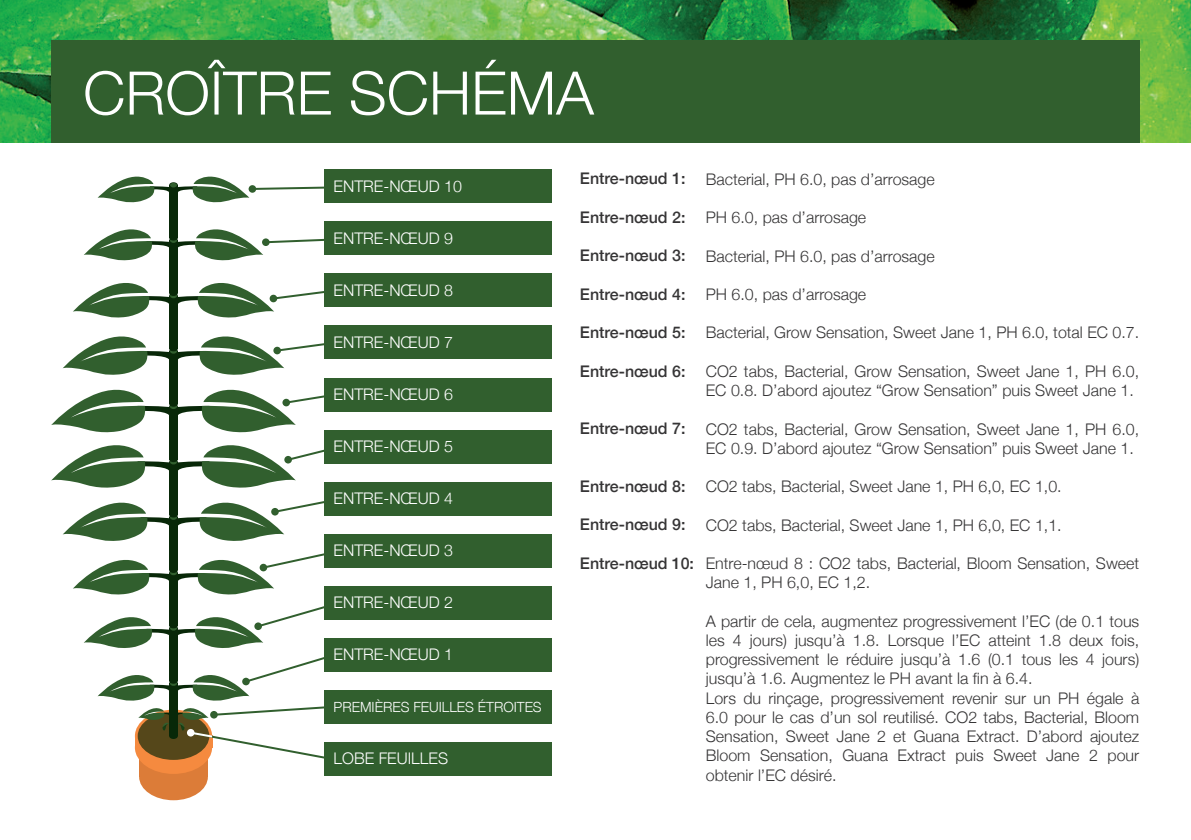
<style>
.page{position:relative;width:1191px;height:840px;background:#fff}
.page>*{position:absolute;margin:0;border:0;box-sizing:border-box;transform-origin:0 0}
.t1{font:300 60px "Helvetica Neue";color:#fff}
.t2{font:300 16px/19.2px "Helvetica Neue";color:#363536}
.t3{font:300 16px "Helvetica Neue";color:#fff}
.t4{font:500 16px "Helvetica Neue";color:#363536}
.t5{font:300 14px "Helvetica Neue";color:#fff}
</style>
<div class="page">
<img style="left:0;top:0;width:1191px;height:142px">
<svg style="left:139px;top:761px;width:69px;height:11px"></svg>
<div style="left:139px;top:752px;width:69px;height:47px;background:#dc7c38;border-radius:50%"></div>
<div style="left:135px;top:720px;width:77px;height:53px;background:#f58a3f;border-radius:50%"></div>
<div style="left:169px;top:517px;width:9px;height:52px;background:#082808"></div>
<div style="left:169px;top:462px;width:9px;height:52px;background:#082808"></div>
<div style="left:169px;top:406px;width:9px;height:53px;background:#082808"></div>
<div style="left:169px;top:351px;width:9px;height:52px;background:#082808"></div>
<div style="left:169px;top:296px;width:9px;height:52px;background:#082808"></div>
<div style="left:169px;top:240px;width:9px;height:53px;background:#082808"></div>
<div style="left:169px;top:185px;width:9px;height:52px;background:#082808"></div>
<svg style="left:98px;top:176px;width:226px;height:27px"></svg>
<svg style="left:84px;top:229px;width:240px;height:32px"></svg>
<svg style="left:73px;top:283px;width:251px;height:35px"></svg>
<svg style="left:63px;top:336px;width:261px;height:39px"></svg>
<svg style="left:51px;top:389px;width:287px;height:44px"></svg>
<svg style="left:51px;top:445px;width:288px;height:43px"></svg>
<svg style="left:63px;top:501px;width:276px;height:40px"></svg>
<svg style="left:73px;top:553px;width:266px;height:208px"></svg>
<div style="left:187px;top:728px;width:7px;height:8px;background:#fff;border-radius:50%"></div>
<div style="left:51px;top:40px;width:1088px;height:102px;background:#315f2e"></div>
<div style="left:324px;top:169px;width:228px;height:34px;background:#315f2e"></div>
<div style="left:324px;top:377px;width:228px;height:34px;background:#315f2e"></div>
<div style="left:324px;top:585px;width:228px;height:34px;background:#315f2e"></div>
<div style="left:324px;top:273px;width:228px;height:34px;background:#315f2e"></div>
<div style="left:324px;top:481px;width:228px;height:34px;background:#315f2e"></div>
<div style="left:324px;top:689px;width:228px;height:34px;background:#315f2e"></div>
<div style="left:324px;top:221px;width:228px;height:34px;background:#315f2e"></div>
<div style="left:324px;top:429px;width:228px;height:34px;background:#315f2e"></div>
<div style="left:324px;top:637px;width:228px;height:34px;background:#315f2e"></div>
<div style="left:324px;top:325px;width:228px;height:34px;background:#315f2e"></div>
<div style="left:324px;top:533px;width:228px;height:34px;background:#315f2e"></div>
<div style="left:324px;top:741px;width:228px;height:34px;background:#315f2e"></div>
<h1 class="t1" style="left:83px;top:45px;width:512px">CROÎTRE SCHÉMA</h1>
<p class="t3" style="left:334px;top:173px;width:130px">ENTRE-NŒUD 10</p>
<p class="t3" style="left:334px;top:225px;width:121px">ENTRE-NŒUD 9</p>
<p class="t3" style="left:334px;top:277px;width:121px">ENTRE-NŒUD 8</p>
<p class="t3" style="left:334px;top:329px;width:121px">ENTRE-NŒUD 7</p>
<p class="t3" style="left:334px;top:381px;width:121px">ENTRE-NŒUD 6</p>
<p class="t3" style="left:334px;top:433px;width:121px">ENTRE-NŒUD 5</p>
<p class="t3" style="left:334px;top:485px;width:121px">ENTRE-NŒUD 4</p>
<p class="t3" style="left:334px;top:537px;width:121px">ENTRE-NŒUD 3</p>
<p class="t3" style="left:334px;top:589px;width:121px">ENTRE-NŒUD 2</p>
<p class="t3" style="left:334px;top:641px;width:121px">ENTRE-NŒUD 1</p>
<p class="t5" style="left:334px;top:695px;width:210px">PREMIÈRES FEUILLES ÉTROITES</p>
<p class="t3" style="left:334px;top:745px;width:116px">LOBE FEUILLES</p>
<p class="t4" style="left:580px;top:166px;width:107px">Entre-nœud 1:</p>
<p class="t4" style="left:580px;top:204px;width:107px">Entre-nœud 2:</p>
<p class="t4" style="left:580px;top:242px;width:107px">Entre-nœud 3:</p>
<p class="t4" style="left:580px;top:281px;width:107px">Entre-nœud 4:</p>
<p class="t4" style="left:580px;top:319px;width:107px">Entre-nœud 5:</p>
<p class="t4" style="left:580px;top:358px;width:107px">Entre-nœud 6:</p>
<p class="t4" style="left:580px;top:415px;width:107px">Entre-nœud 7:</p>
<p class="t4" style="left:580px;top:473px;width:107px">Entre-nœud 8:</p>
<p class="t4" style="left:580px;top:511px;width:107px">Entre-nœud 9:</p>
<p class="t4" style="left:580px;top:550px;width:116px">Entre-nœud 10:</p>
<p class="t2" style="left:706px;top:168px;width:230px">Bacterial, PH 6.0, pas d’arrosage</p>
<p class="t2" style="left:706px;top:207px;width:162px">PH 6.0, pas d’arrosage</p>
<p class="t2" style="left:706px;top:245px;width:230px">Bacterial, PH 6.0, pas d’arrosage</p>
<p class="t2" style="left:706px;top:283px;width:162px">PH 6.0, pas d’arrosage</p>
<p class="t2" style="left:706px;top:322px;width:435px">Bacterial, Grow Sensation, Sweet Jane 1, PH 6.0, total EC 0.7.</p>
<p class="t2" style="left:706px;top:360px;width:435px">CO2 tabs, Bacterial, Grow Sensation, Sweet Jane 1, PH 6.0,<br>EC 0.8. D’abord ajoutez “Grow Sensation” puis Sweet Jane 1.</p>
<p class="t2" style="left:706px;top:418px;width:435px">CO2 tabs, Bacterial, Grow Sensation, Sweet Jane 1, PH 6.0,<br>EC 0.9. D’abord ajoutez “Grow Sensation” puis Sweet Jane 1.</p>
<p class="t2" style="left:706px;top:475px;width:357px">CO2 tabs, Bacterial, Sweet Jane 1, PH 6,0, EC 1,0.</p>
<p class="t2" style="left:706px;top:514px;width:357px">CO2 tabs, Bacterial, Sweet Jane 1, PH 6,0, EC 1,1.</p>
<p class="t2" style="left:706px;top:552px;width:435px">Entre-nœud 8 : CO2 tabs, Bacterial, Bloom Sensation, Sweet<br>Jane 1, PH 6,0, EC 1,2.</p>
<p class="t2" style="left:706px;top:610px;width:435px">A partir de cela, augmentez progressivement l’EC (de 0.1 tous les 4 jours) jusqu’à 1.8. Lorsque l’EC atteint 1.8 deux fois, progressivement le réduire jusqu’à 1.6 (0.1 tous les 4 jours) jusqu’à 1.6. Augmentez le PH avant la fin à 6.4.<br>Lors du rinçage, progressivement revenir sur un PH égale à 6.0 pour le cas d’un sol reutilisé. CO2 tabs, Bacterial, Bloom Sensation, Sweet Jane 2 et Guana Extract. D’abord ajoutez Bloom Sensation, Guana Extract puis Sweet Jane 2 pour obtenir l’EC désiré.</p>
</div>
